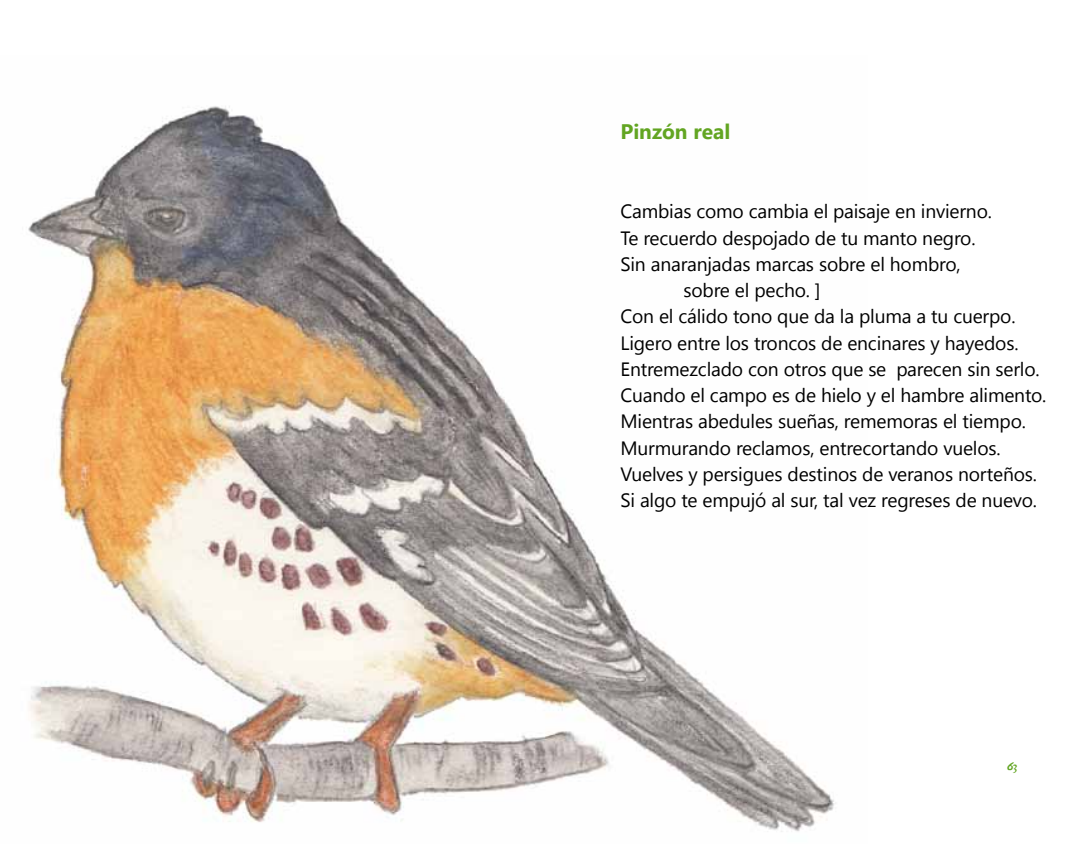
<style>
.page{position:relative;width:1092px;height:844px;background:#fff}
.page>*{position:absolute;margin:0;border:0;box-sizing:border-box;transform-origin:0 0}
.t1{font:700 21px "Segoe UI";color:#62a522}
.t2{font:19.25px "Segoe UI";letter-spacing:-.01em;color:#000}
.t3{font:14px "Roman Antique";color:#62a522}
</style>
<div class="page">
<img style="left:28px;top:106px;width:808px;height:726px">
<p class="t1" style="left:620px;top:117px;width:111px">Pinzón real</p>
<p class="t2" style="left:620px;top:198px;width:373px">Cambias como cambia el paisaje en invierno.</p>
<p class="t2" style="left:620px;top:224px;width:356px">Te recuerdo despojado de tu manto negro.</p>
<p class="t2" style="left:620px;top:250px;width:342px">Sin anaranjadas marcas sobre el hombro,</p>
<p class="t2" style="left:683px;top:277px;width:139px">sobre el pecho. ]</p>
<p class="t2" style="left:620px;top:303px;width:396px">Con el cálido tono que da la pluma a tu cuerpo.</p>
<p class="t2" style="left:620px;top:329px;width:399px">Ligero entre los troncos de encinares y hayedos.</p>
<p class="t2" style="left:620px;top:355px;width:420px">Entremezclado con otros que se parecen sin serlo.</p>
<p class="t2" style="left:620px;top:382px;width:427px">Cuando el campo es de hielo y el hambre alimento.</p>
<p class="t2" style="left:620px;top:408px;width:407px">Mientras abedules sueñas, rememoras el tiempo.</p>
<p class="t2" style="left:620px;top:434px;width:381px">Murmurando reclamos, entrecortando vuelos.</p>
<p class="t2" style="left:620px;top:460px;width:418px">Vuelves y persigues destinos de veranos norteños.</p>
<p class="t2" style="left:620px;top:487px;width:418px">Si algo te empujó al sur, tal vez regreses de nuevo.</p>
<p class="t3" style="left:1007px;top:757px;width:12px">63</p>
</div>
